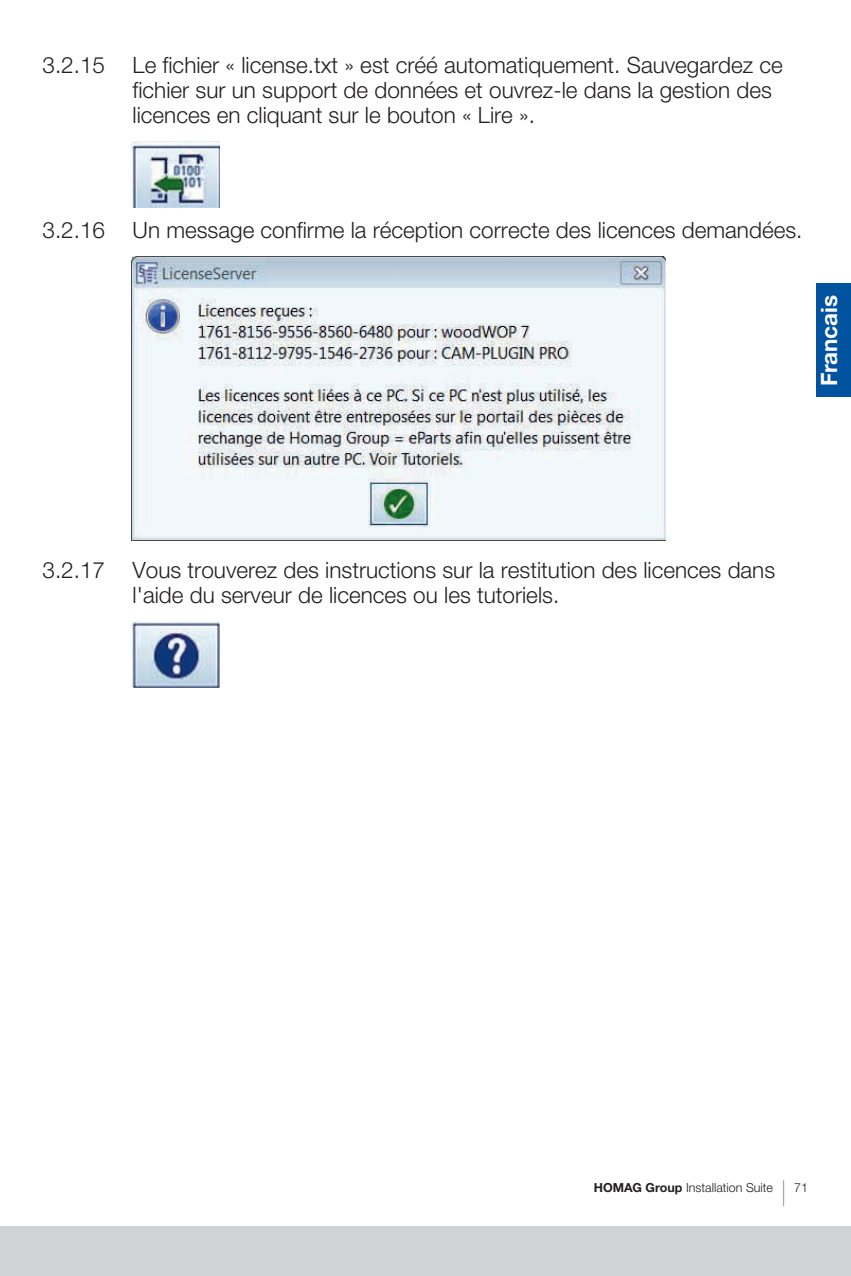
<style>
.page{position:relative;width:851px;height:1276px;background:#fff}
.page>*{position:absolute;margin:0;border:0;box-sizing:border-box;transform-origin:0 0}
.t1{font:300 22.5px/25px "Helvetica Neue LTW1 G";color:#231f20}
.t2{font:700 22.5px "Helvetica Neue LTW1 G";color:#fff}
.t3{font:300 12.5px "Helvetica Neue LTW1 G";color:#231f20}
.s1{font-weight:700}
</style>
<div class="page">
<div style="left:0;top:1226px;width:850px;height:50px;background:#d1d2d4"></div>
<hr style="left:782px;top:1180px;width:2px;height:26px;background:#a8a9ad">
<div style="left:816px;top:283px;width:34px;height:114px;background:#0153a0"></div>
<img style="left:131px;top:141px;width:89px;height:67px">
<img style="left:131px;top:256px;width:534px;height:284px">
<img style="left:131px;top:621px;width:89px;height:67px">
<p class="t1" style="left:133px;top:52px;width:651px;text-indent:-90px">3.2.15 Le fichier « license.txt » est créé automatiquement. Sauvegardez ce fichier sur un support de données et ouvrez-le dans la gestion des licences en cliquant sur le bouton « Lire ».</p>
<p class="t1" style="left:43px;top:217px;width:761px">3.2.16 Un message confirme la réception correcte des licences demandées.</p>
<p class="t2" style="left:815px;top:386px;width:92px;rotate:-90deg">Francais</p>
<p class="t1" style="left:133px;top:557px;width:644px;text-indent:-90px">3.2.17 Vous trouverez des instructions sur la restitution des licences dans l'aide du serveur de licences ou les tutoriels.</p>
<p class="t3" style="left:594px;top:1180px;width:180px"><span class="s1">HOMAG Group</span> Installation Suite</p>
<p class="t3" style="left:794px;top:1179px;width:15px">71</p>
</div>
